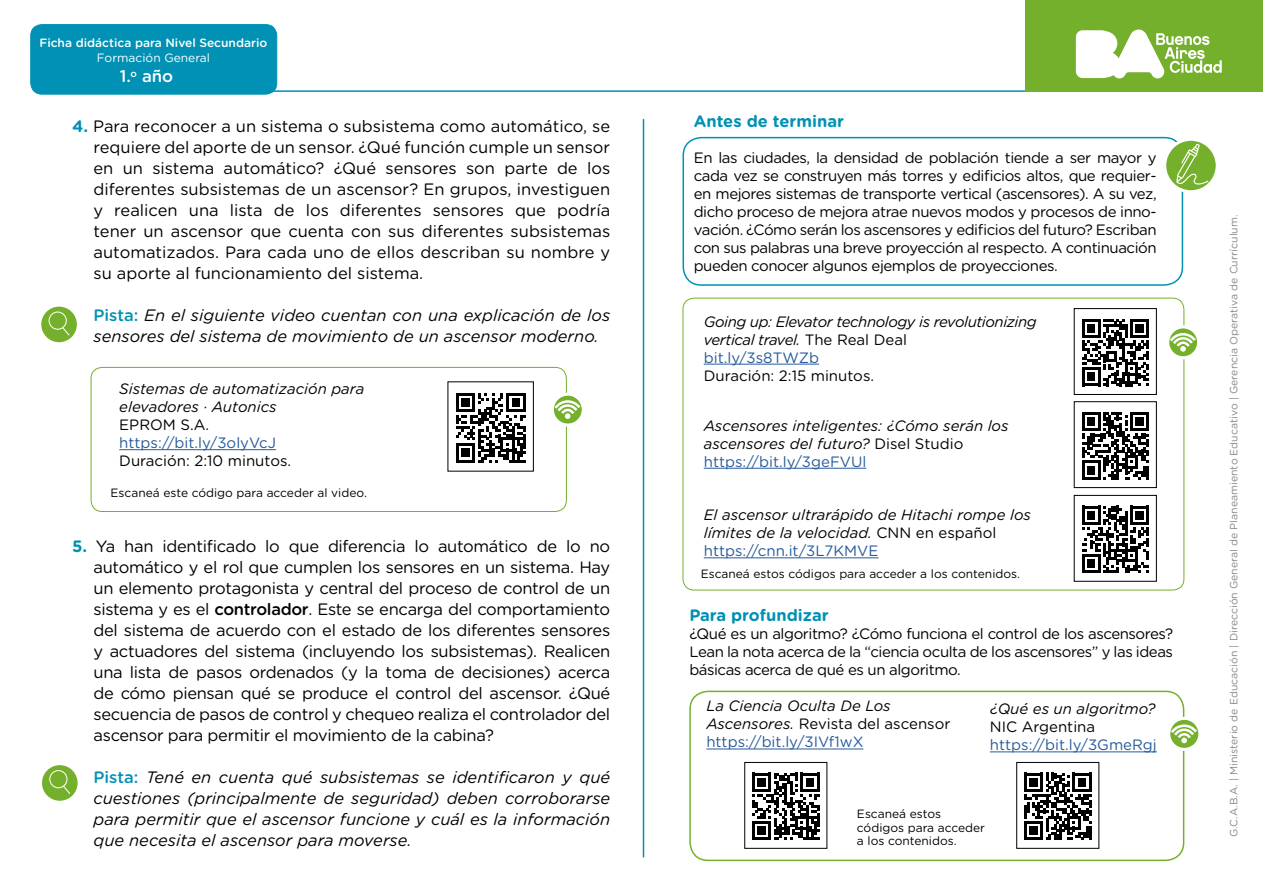
<style>
.page{position:relative;width:1263px;height:893px;background:#fff}
.page>*{position:absolute;margin:0;border:0;box-sizing:border-box;transform-origin:0 0}
.t1{font:500 16.8px "Gotham Rounded";color:#fff}
.t2{font:16.5px/21px "Gotham Rounded";letter-spacing:-.02em;color:#000;text-align:justify}
.t3{font:italic 16.5px/21px "Gotham Rounded";color:#000}
.t4{font:700 16.5px "Gotham Rounded";color:#0091b4}
.t5{font:15px/18px "Gotham Rounded";letter-spacing:-.03em;color:#000;text-align:justify}
.t6{font:italic 15px/18px "Gotham Rounded";color:#000}
.t7{font:italic 15px/18px "Gotham Rounded";letter-spacing:-.03em;color:#000}
.t8{font:15px "Gotham Rounded";color:#000}
.t9{font:15px "Gotham Rounded";color:#275b9b}
.t10{font:12px/13.5px "Gotham Rounded";color:#000}
.t11{font:500 12px "Gotham Rounded";color:#fff}
.t12{font:12px "Gotham Rounded";color:#fff}
.t13{font:10.5px "Gotham Rounded";color:#878787}
.s1{font-weight:700;color:#0091b4}
.s2{font-weight:500;font-style:normal;color:#0091b4}
.s3{font-weight:500}
.s4{font-style:normal}
.s5{font-style:normal;color:#275b9b}
</style>
<div class="page">
<div style="left:689px;top:691px;width:495px;height:170px;border:2px solid #74b02b;border-radius:18px"></div>
<div style="left:91px;top:367px;width:476px;height:145px;border:1px solid #74b02b;border-radius:11px"></div>
<div style="left:31px;top:25px;width:246px;height:69px;background:#0091b4;border-radius:11px"></div>
<div style="left:30px;top:24px;width:247px;height:71px;border:1px solid #0091b4;border-radius:11px"></div>
<hr style="left:267px;top:90px;width:996px;height:2px;background:#0091b4">
<div style="left:682px;top:137px;width:501px;height:149px;border:2px solid #0091b4;border-radius:18px"></div>
<svg style="left:456px;top:393px;width:70px;height:70px"></svg>
<hr style="left:119px;top:449px;width:157px;height:1px;background:#275b9b">
<svg style="left:1165px;top:139px;width:52px;height:53px"></svg>
<div style="left:1163px;top:138px;width:56px;height:55px;border:3px solid #fff;border-radius:50%"></div>
<svg style="left:1176px;top:144px;width:32px;height:41px"></svg>
<hr style="left:643px;top:119px;width:1px;height:738px;background:#0091b4">
<svg style="left:40px;top:764px;width:39px;height:38px"></svg>
<div style="left:39px;top:762px;width:42px;height:42px;border:3px solid #fff;border-radius:50%"></div>
<svg style="left:49px;top:770px;width:21px;height:24px"></svg>
<svg style="left:40px;top:305px;width:38px;height:39px"></svg>
<div style="left:38px;top:304px;width:42px;height:41px;border:3px solid #fff;border-radius:50%"></div>
<svg style="left:49px;top:311px;width:20px;height:24px"></svg>
<svg style="left:552px;top:394px;width:31px;height:31px"></svg>
<div style="left:551px;top:393px;width:34px;height:33px;border:3px solid #fff;border-radius:50%"></div>
<svg style="left:554px;top:400px;width:26px;height:19px"></svg>
<div style="left:682px;top:298px;width:502px;height:292px;border:1px solid #74b02b;border-radius:11px"></div>
<svg style="left:1082px;top:319px;width:67px;height:67px"></svg>
<div style="left:1074px;top:308px;width:83px;height:87px;border:1px solid #000"></div>
<svg style="left:1082px;top:412px;width:67px;height:67px"></svg>
<div style="left:1074px;top:401px;width:83px;height:87px;border:1px solid #000"></div>
<svg style="left:1082px;top:506px;width:67px;height:67px"></svg>
<div style="left:1074px;top:495px;width:83px;height:87px;border:1px solid #000"></div>
<hr style="left:704px;top:364px;width:115px;height:1px;background:#275b9b">
<hr style="left:704px;top:468px;width:162px;height:1px;background:#275b9b">
<hr style="left:704px;top:557px;width:174px;height:1px;background:#275b9b">
<svg style="left:1168px;top:327px;width:30px;height:31px"></svg>
<div style="left:1166px;top:325px;width:34px;height:34px;border:3px solid #fff;border-radius:50%"></div>
<svg style="left:1170px;top:333px;width:26px;height:19px"></svg>
<hr style="left:706px;top:749px;width:157px;height:1px;background:#275b9b">
<svg style="left:1169px;top:718px;width:31px;height:31px"></svg>
<div style="left:1167px;top:717px;width:34px;height:34px;border:3px solid #fff;border-radius:50%"></div>
<svg style="left:1171px;top:724px;width:26px;height:19px"></svg>
<svg style="left:752px;top:773px;width:67px;height:67px"></svg>
<div style="left:744px;top:762px;width:83px;height:87px;border:1px solid #000"></div>
<svg style="left:1024px;top:773px;width:67px;height:67px"></svg>
<div style="left:1016px;top:762px;width:83px;height:87px;border:1px solid #000"></div>
<hr style="left:990px;top:751px;width:167px;height:1px;background:#275b9b">
<div style="left:1025px;top:0;width:238px;height:92px;background:#74b02b"></div>
<svg style="left:1076px;top:30px;width:146px;height:48px"></svg>
<p class="t11" style="left:39px;top:35px;width:229px">Ficha didáctica para Nivel Secundario</p>
<p class="t12" style="left:97px;top:49px;width:115px">Formación General</p>
<p class="t1" style="left:120px;top:64px;width:55px">1.<sup>o</sup> año</p>
<p class="t2" style="left:94px;top:115px;width:518px;text-indent:-21px"><span class="s1">4.</span> Para reconocer a un sistema o subsistema como automático, se requiere del aporte de un sensor. ¿Qué función cumple un sensor en un sistema automático? ¿Qué sensores son parte de los diferentes subsistemas de un ascensor? En grupos, investiguen y realicen una lista de los diferentes sensores que podría tener un ascensor que cuenta con sus diferentes subsistemas automatizados. Para cada uno de ellos describan su nombre y su aporte al funcionamiento del sistema.</p>
<p class="t3" style="left:94px;top:304px;width:518px"><span class="s2">Pista:</span> En el siguiente video cuentan con una explicación de los sensores del sistema de movimiento de un ascensor moderno.</p>
<p class="t6" style="left:119px;top:379px;width:247px">Sistemas de automatización para elevadores · Autonics</p>
<p class="t5" style="left:119px;top:415px;width:91px">EPROM S.A.</p>
<p class="t9" style="left:119px;top:433px;width:158px">https://bit.ly/3olyVcJ</p>
<p class="t8" style="left:119px;top:451px;width:173px">Duración: 2:10 minutos.</p>
<p class="t10" style="left:111px;top:486px;width:258px">Escaneá este código para acceder al video.</p>
<p class="t2" style="left:94px;top:535px;width:518px;text-indent:-21px"><span class="s1">5.</span> Ya han identificado lo que diferencia lo automático de lo no automático y el rol que cumplen los sensores en un sistema. Hay un elemento protagonista y central del proceso de control de un sistema y es el <span class="s3">controlador</span>. Este se encarga del comportamiento del sistema de acuerdo con el estado de los diferentes sensores y actuadores del sistema (incluyendo los subsistemas). Realicen una lista de pasos ordenados (y la toma de decisiones) acerca de cómo piensan qué se produce el control del ascensor. ¿Qué secuencia de pasos de control y chequeo realiza el controlador del ascensor para permitir el movimiento de la cabina?</p>
<p class="t3" style="left:94px;top:766px;width:518px;text-align:justify"><span class="s2">Pista:</span> Tené en cuenta qué subsistemas se identificaron y qué cuestiones (principalmente de seguridad) deben corroborarse para permitir que el ascensor funcione y cuál es la información que necesita el ascensor para moverse.</p>
<p class="t4" style="left:694px;top:109px;width:152px">Antes de terminar</p>
<p class="t5" style="left:694px;top:148px;width:464px">En las ciudades, la densidad de población tiende a ser mayor y cada vez se construyen más torres y edificios altos, que requier&shy;en mejores sistemas de transporte vertical (ascensores). A su vez, dicho proceso de mejora atrae nuevos modos y procesos de inno&shy;vación. ¿Cómo serán los ascensores y edificios del futuro? Escriban con sus palabras una breve proyección al respecto. A continuación pueden conocer algunos ejemplos de proyecciones.</p>
<p class="t7" style="left:704px;top:312px;width:334px">Going up: Elevator technology is revolutionizing vertical travel. <span class="s4">The Real Deal<br></span><span class="s5">bit.ly/3s8TWZb</span></p>
<p class="t8" style="left:704px;top:365px;width:172px">Duración: 2:15 minutos.</p>
<p class="t6" style="left:704px;top:416px;width:306px">Ascensores inteligentes: ¿Cómo serán los ascensores del futuro? <span class="s4">Disel Studio </span><span class="s5">https://bit.ly/3geFVUl</span></p>
<p class="t6" style="left:704px;top:505px;width:329px">El ascensor ultrarápido de Hitachi rompe los límites de la velocidad. <span class="s4">CNN en español </span><span class="s5">https://cnn.it/3L7KMVE</span></p>
<p class="t10" style="left:701px;top:566px;width:321px">Escaneá estos códigos para acceder a los contenidos.</p>
<p class="t4" style="left:689px;top:603px;width:141px">Para profundizar</p>
<p class="t5" style="left:689px;top:624px;width:485px">¿Qué es un algoritmo? ¿Cómo funciona el control de los ascensores?<br>Lean la nota acerca de la “ciencia oculta de los ascensores” y las ideas básicas acerca de qué es un algoritmo.</p>
<p class="t6" style="left:706px;top:696px;width:246px">La Ciencia Oculta De Los<br>Ascensores. <span class="s4">Revista del ascensor </span><span class="s5">https://bit.ly/3IVf1wX</span></p>
<p class="t6" style="left:990px;top:699px;width:167px">¿Qué es un algoritmo?</p>
<p class="t8" style="left:990px;top:717px;width:107px">NIC Argentina</p>
<p class="t9" style="left:990px;top:735px;width:168px">https://bit.ly/3GmeRgj</p>
<p class="t10" style="left:857px;top:807px;width:130px">Escaneá estos códigos para acceder a los contenidos.</p>
<p class="t13" style="left:1226px;top:837px;width:624px;rotate:-90deg">G.C.A.B.A. | Ministerio de Educación | Dirección General de Planeamiento Educativo | Gerencia Operativa de Currículum.</p>
</div>
